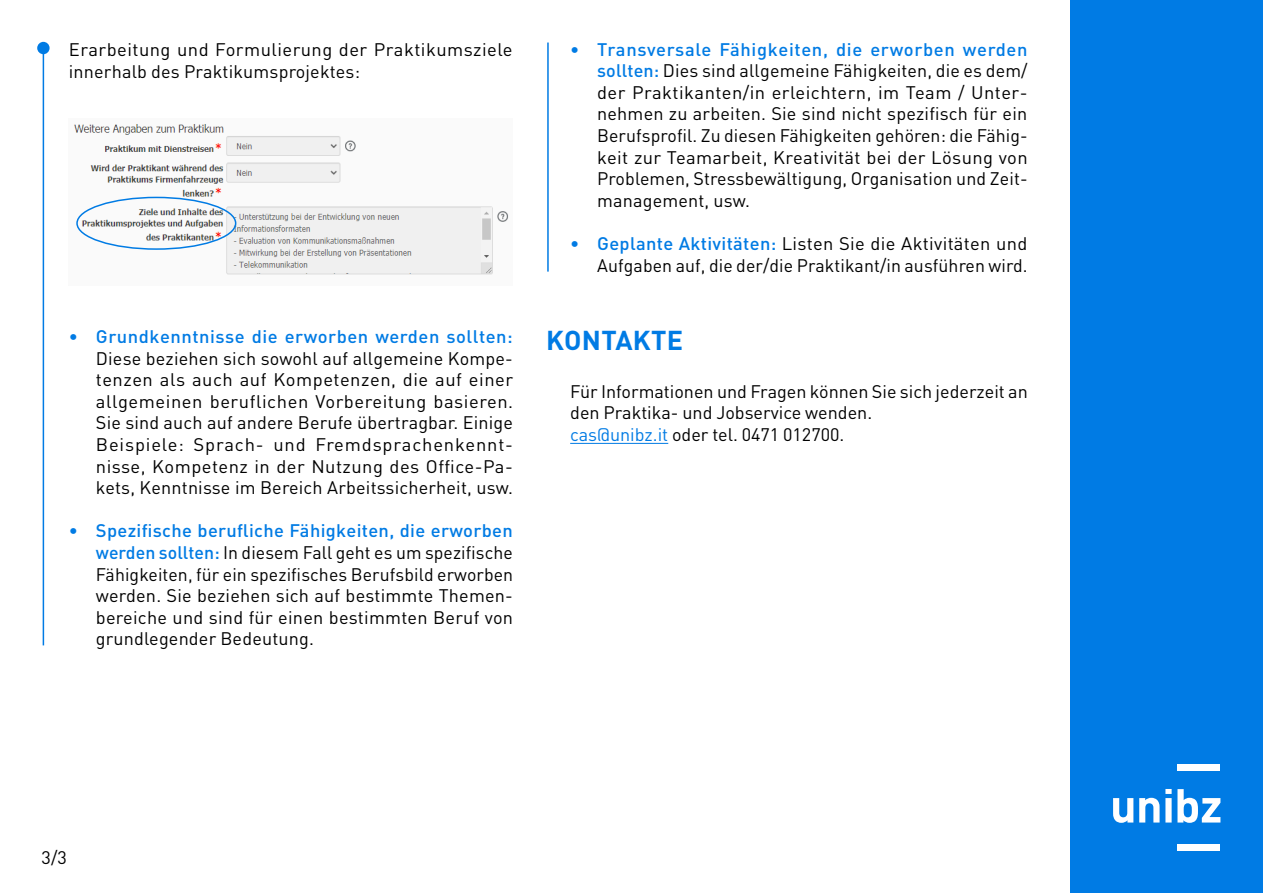
<style>
.page{position:relative;width:1263px;height:893px;background:#fff}
.page>*{position:absolute;margin:0;border:0;box-sizing:border-box;transform-origin:0 0}
.t1{font:700 27px "DINOT";letter-spacing:.01em;color:#007be4}
.t2{font:18px/21.6px "DINOT";letter-spacing:.01em;color:#000;text-align:justify}
.t3{font:500 18px "DINOT";letter-spacing:.03em;color:#007be4}
.s1{font-weight:500;color:#007be4}
.s2{color:#007be4}
</style>
<div class="page">
<div style="left:1070px;top:0;width:193px;height:893px;background:#007be4"></div>
<hr style="left:43px;top:48px;width:1px;height:597px;background:#007be4">
<hr style="left:547px;top:43px;width:2px;height:229px;background:#007be4">
<div style="left:37px;top:42px;width:13px;height:12px;background:#007be4;border-radius:50%"></div>
<hr style="left:570px;top:443px;width:98px;height:1px;background:#007be4">
<img style="left:74px;top:124px;width:435px;height:151px">
<div style="left:76px;top:197px;width:160px;height:53px;border:2px solid #007be4;border-radius:50%"></div>
<div style="left:1177px;top:765px;width:43px;height:6px;background:#fff"></div>
<div style="left:1177px;top:844px;width:43px;height:6px;background:#fff"></div>
<svg style="left:1113px;top:798px;width:20px;height:25px"></svg>
<svg style="left:1139px;top:798px;width:20px;height:24px"></svg>
<svg style="left:1165px;top:789px;width:6px;height:33px"></svg>
<svg style="left:1177px;top:789px;width:43px;height:34px"></svg>
<p class="t2" style="left:69px;top:38px;width:445px">Erarbeitung und Formulierung der Praktikumsziele innerhalb des Praktikumsprojektes:</p>
<p class="t2" style="left:597px;top:38px;width:432px;text-indent:-27px"><span class="s1">• Transversale Fähigkeiten, die erworben werden sollten:</span> Dies sind allgemeine Fähigkeiten, die es dem/ der Praktikanten/in erleichtern, im Team / Unter&shy;nehmen zu arbeiten. Sie sind nicht spezifisch für ein Berufsprofil. Zu diesen Fähigkeiten gehören: die Fähig&shy;keit zur Teamarbeit, Kreativität bei der Lösung von Problemen, Stressbewältigung, Organisation und Zeit&shy;management, usw.</p>
<p class="t2" style="left:570px;top:232px;width:459px;text-align:right"><span class="s1">• Geplante Aktivitäten:</span> Listen Sie die Aktivitäten und<br>Aufgaben auf, die der/die Praktikant/in ausführen wird.</p>
<p class="t3" style="left:69px;top:324px;width:445px">• Grundkenntnisse die erworben werden sollten:</p>
<p class="t2" style="left:96px;top:347px;width:419px">Diese beziehen sich sowohl auf allgemeine Kompe&shy;tenzen als auch auf Kompetenzen, die auf einer allgemeinen beruflichen Vorbereitung basieren.<br>Sie sind auch auf andere Berufe übertragbar. Einige Beispiele: Sprach- und Fremdsprachenkennt&shy;nisse, Kompetenz in der Nutzung des Office-Pa&shy;kets, Kenntnisse im Bereich Arbeitssicherheit, usw.</p>
<p class="t2" style="left:96px;top:519px;width:419px;text-indent:-27px"><span class="s1">• Spezifische berufliche Fähigkeiten, die erworben werden sollten:</span> In diesem Fall geht es um spezifische Fähigkeiten, für ein spezifisches Berufsbild erworben werden. Sie beziehen sich auf bestimmte Themen&shy;bereiche und sind für einen bestimmten Beruf von grundlegender Bedeutung.</p>
<h1 class="t1" style="left:546px;top:322px;width:138px">KONTAKTE</h1>
<p class="t2" style="left:570px;top:380px;width:459px;text-align:left">Für Informationen und Fragen können Sie sich jederzeit an den Praktika- und Jobservice wenden.<br><span class="s2">cas@unibz.it</span> oder tel. 0471 012700.</p>
<p class="t2" style="left:41px;top:846px;width:27px">3/3</p>
</div>
